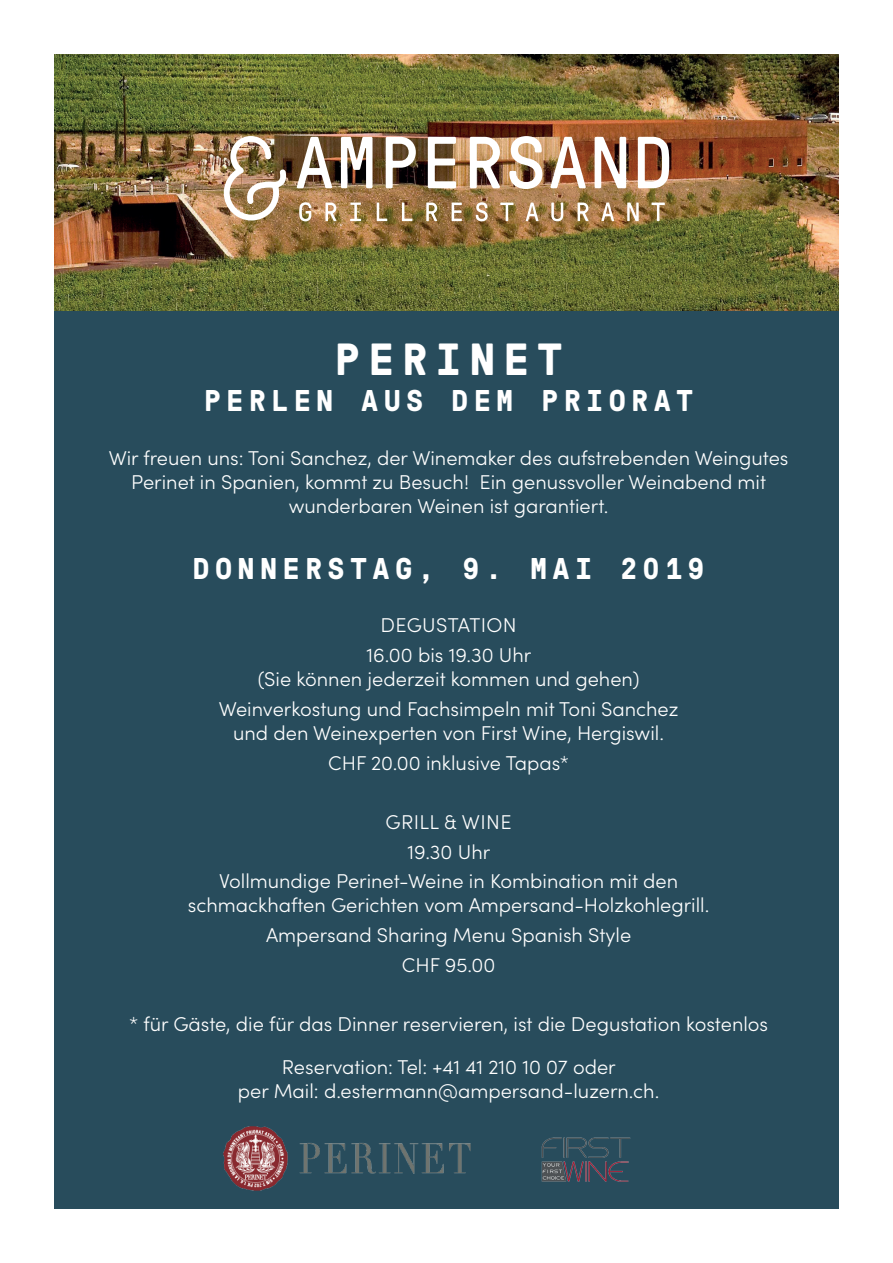
<style>
.page{position:relative;width:893px;height:1263px;background:#fff}
.page>*{position:absolute;margin:0;border:0;box-sizing:border-box;transform-origin:0 0}
.t1{font:700 45px "GT Pressura Mono";letter-spacing:.2em;color:#fff}
.t2{font:700 30px "GT Pressura Mono";letter-spacing:.2em;color:#fff}
.t3{font:300 20.1px/29.7px "Sofia Pro";color:#fff;text-align:center}
</style>
<div class="page">
<div style="left:54px;top:54px;width:785px;height:1155px;background:#284c5c"></div>
<img style="left:54px;top:54px;width:785px;height:256px">
<svg style="left:297px;top:137px;width:35px;height:51px;background:#a49381"></svg>
<svg style="left:341px;top:137px;width:31px;height:51px;background:#b6ada5"></svg>
<svg style="left:386px;top:137px;width:30px;height:51px;background:#9d9287"></svg>
<svg style="left:428px;top:137px;width:28px;height:51px"></svg>
<svg style="left:470px;top:137px;width:30px;height:51px;background:#cabaae"></svg>
<svg style="left:509px;top:136px;width:33px;height:53px;background:#d3bca6"></svg>
<svg style="left:550px;top:137px;width:36px;height:51px;background:#c7a18a"></svg>
<svg style="left:595px;top:137px;width:31px;height:51px;background:#cdb4a8"></svg>
<svg style="left:638px;top:137px;width:31px;height:51px;background:#c9aa9c"></svg>
<svg style="left:299px;top:202px;width:12px;height:19px"></svg>
<svg style="left:325px;top:203px;width:11px;height:18px"></svg>
<svg style="left:350px;top:203px;width:11px;height:18px"></svg>
<svg style="left:377px;top:203px;width:10px;height:18px"></svg>
<svg style="left:402px;top:203px;width:10px;height:18px"></svg>
<svg style="left:426px;top:203px;width:11px;height:18px"></svg>
<svg style="left:452px;top:203px;width:10px;height:18px"></svg>
<svg style="left:476px;top:202px;width:12px;height:19px"></svg>
<svg style="left:500px;top:203px;width:14px;height:18px"></svg>
<svg style="left:526px;top:203px;width:12px;height:18px"></svg>
<svg style="left:551px;top:203px;width:12px;height:18px"></svg>
<svg style="left:578px;top:203px;width:10px;height:18px"></svg>
<svg style="left:601px;top:203px;width:13px;height:18px"></svg>
<svg style="left:627px;top:203px;width:12px;height:18px"></svg>
<svg style="left:651px;top:203px;width:14px;height:18px"></svg>
<img style="left:224px;top:136px;width:62px;height:84px">
<img style="left:224px;top:1126px;width:246px;height:64px">
<img style="left:541px;top:1137px;width:90px;height:45px">
<h1 class="t1" style="left:335px;top:335px;width:229px">PERINET</h1>
<h2 class="t2" style="left:204px;top:384px;width:490px">PERLEN AUS DEM PRIORAT</h2>
<p class="t3" style="left:109px;top:445px;width:681px;line-height:24px">Wir freuen uns: Toni Sanchez, der Winemaker des aufstrebenden Weingutes<br>Perinet in Spanien, kommt zu Besuch! Ein genussvoller Weinabend mit wunderbaren Weinen ist garantiert.</p>
<h2 class="t2" style="left:193px;top:552px;width:513px">DONNERSTAG, 9. MAI 2019</h2>
<p class="t3" style="left:366px;top:609px;width:166px">DEGUSTATION<br>16.00 bis 19.30 Uhr</p>
<p class="t3" style="left:219px;top:663px;width:461px">(Sie können jederzeit kommen und gehen)<br>Weinverkostung und Fachsimpeln mit Toni Sanchez</p>
<p class="t3" style="left:233px;top:717px;width:432px">und den Weinexperten von First Wine, Hergiswil.<br>CHF 20.00 inklusive Tapas*</p>
<p class="t3" style="left:219px;top:806px;width:460px">GRILL &amp; WINE<br>19.30 Uhr<br>Vollmundige Perinet-Weine in Kombination mit den</p>
<p class="t3" style="left:188px;top:889px;width:523px">schmackhaften Gerichten vom Ampersand-Holzkohlegrill.<br>Ampersand Sharing Menu Spanish Style<br>CHF 95.00</p>
<p class="t3" style="left:129px;top:1001px;width:641px;line-height:42.9px">* für Gäste, die für das Dinner reservieren, ist die Degustation kostenlos<br>Reservation: Tel: +41 41 210 10 07 oder</p>
<p class="t3" style="left:238px;top:1075px;width:423px">per Mail: d.estermann@ampersand-luzern.ch.</p>
</div>
